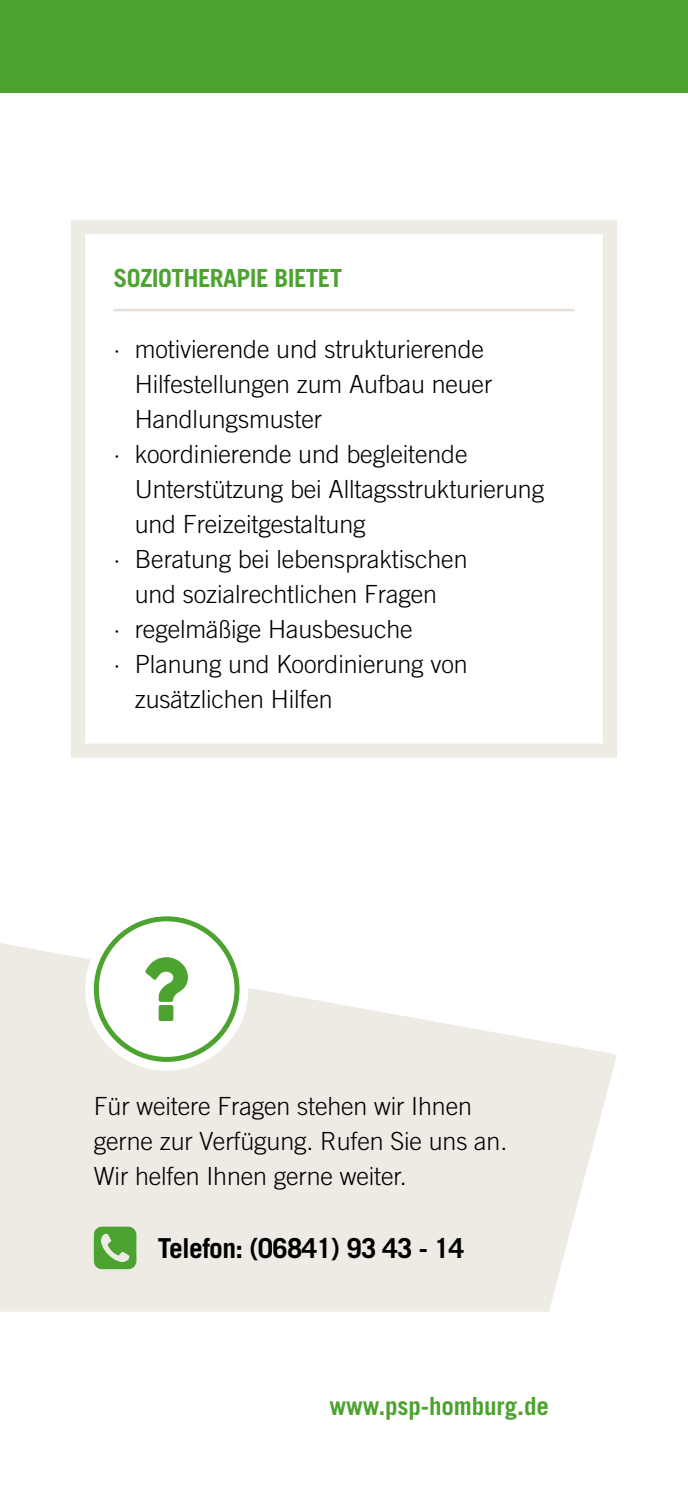
<style>
.page{position:relative;width:688px;height:1489px;background:#fff}
.page>*{position:absolute;margin:0;border:0;box-sizing:border-box;transform-origin:0 0}
.t1{font:700 27.5px "Trade Gothic LT Std";letter-spacing:-.025em;color:#000}
.t2{font:300 25px/35px "Trade Gothic LT Std";letter-spacing:-.005em;color:#000}
.t3{font:700 25px "Trade Gothic LT Std";letter-spacing:-.025em;color:#4da32f}
.t4{font:700 25px "Trade Gothic LT Std";letter-spacing:-.005em;color:#4da32f}
</style>
<div class="page">
<svg style="left:0;top:943px;width:617px;height:368px;fill:#eeebe5"></svg>
<svg style="left:85px;top:907px;width:163px;height:163px"></svg>
<div style="left:96px;top:918px;width:141px;height:141px;background:#fff;border-radius:50%"></div>
<div style="left:94px;top:916px;width:145px;height:145px;border:5px solid #4da32f;border-radius:50%"></div>
<svg style="left:94px;top:1226px;width:42px;height:43px;background:#6bb051"></svg>
<div style="left:0;top:0;width:687px;height:92px;background:#4da32f"></div>
<svg style="left:145px;top:957px;width:43px;height:63px"></svg>
<hr style="left:113px;top:309px;width:461px;height:2px;background:#e7e0da">
<div style="left:71px;top:220px;width:546px;height:537px;border:14px solid #eeebe5"></div>
<p class="t3" style="left:113px;top:263px;width:230px">SOZIOTHERAPIE BIETET</p>
<p class="t2" style="left:113px;top:331px;width:372px">· motivierende und strukturierende</p>
<p class="t2" style="left:135px;top:366px;width:359px">Hilfestellungen zum Aufbau neuer</p>
<p class="t2" style="left:135px;top:401px;width:189px">Handlungsmuster</p>
<p class="t2" style="left:113px;top:436px;width:355px">· koordinierende und begleitende</p>
<p class="t2" style="left:135px;top:471px;width:411px">Unterstützung bei Alltagsstrukturierung</p>
<p class="t2" style="left:135px;top:506px;width:232px">und Freizeitgestaltung</p>
<p class="t2" style="left:113px;top:541px;width:355px">· Beratung bei lebenspraktischen</p>
<p class="t2" style="left:135px;top:576px;width:304px">und sozialrechtlichen Fragen</p>
<p class="t2" style="left:113px;top:611px;width:301px">· regelmäßige Hausbesuche</p>
<p class="t2" style="left:113px;top:646px;width:355px">· Planung und Koordinierung von</p>
<p class="t2" style="left:135px;top:681px;width:199px">zusätzlichen Hilfen</p>
<p class="t2" style="left:94px;top:1088px;width:415px">Für weitere Fragen stehen wir Ihnen gerne zur Verfügung. Rufen Sie uns an.<br>Wir helfen Ihnen gerne weiter.</p>
<p class="t1" style="left:158px;top:1230px;width:308px">Telefon: (06841) 93 43 - 14</p>
<p class="t4" style="left:329px;top:1390px;width:221px">www.psp-homburg.de</p>
</div>
